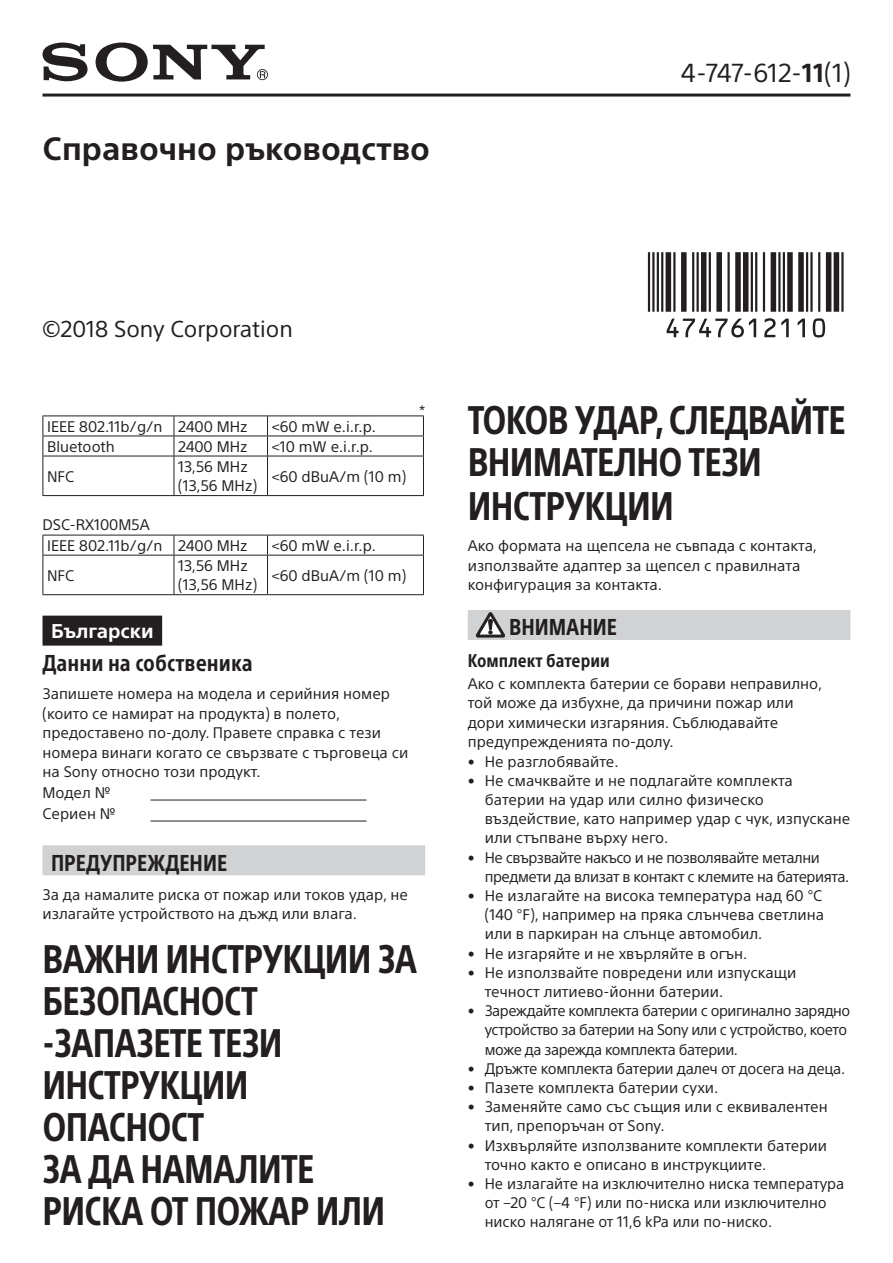
<style>
.page{position:relative;width:893px;height:1263px;background:#fff}
.page>*{position:absolute;margin:0;border:0;box-sizing:border-box;transform-origin:0 0}
.t1{font:700 condensed 39px/42px "SST";letter-spacing:-.02em;color:#231f20}
.t2{font:700 31.5px "SST";color:#231f20}
.t3{font:25.5px "SST";letter-spacing:-.025em;color:#231f20}
.t4{font:700 condensed 22.5px "SST";color:#231f20}
.t5{font:22.5px "SST";color:#231f20}
.t6{font:700 19.5px "SST";color:#fff}
.t7{font:700 condensed 18px "SST";color:#231f20}
.t8{font:15px/19.5px "SST";color:#231f20}
.t9{font:15px/19.2px "SST";letter-spacing:-.03em;color:#231f20}
.t10{font:15px "SST";letter-spacing:-.02em;color:#231f20}
.s1{font-weight:700}
</style>
<div class="page">
<div style="left:43px;top:616px;width:119px;height:30px;background:#231f20"></div>
<hr style="left:151px;top:799px;width:216px;height:1px;background:#231f20">
<hr style="left:151px;top:820px;width:216px;height:1px;background:#231f20">
<div style="left:43px;top:845px;width:382px;height:30px;background:#d1d2d4"></div>
<hr style="left:43px;top:415px;width:131px;height:1px;background:#231f20">
<hr style="left:174px;top:415px;width:93px;height:1px;background:#231f20">
<hr style="left:267px;top:415px;width:157px;height:1px;background:#231f20">
<hr style="left:43px;top:435px;width:131px;height:1px;background:#231f20">
<svg style="left:42px;top:416px;width:1px;height:40px"></svg>
<hr style="left:174px;top:435px;width:93px;height:1px;background:#231f20">
<svg style="left:173px;top:416px;width:1px;height:39px"></svg>
<hr style="left:267px;top:435px;width:157px;height:1px;background:#231f20">
<svg style="left:267px;top:416px;width:1px;height:39px"></svg>
<svg style="left:423px;top:416px;width:1px;height:39px"></svg>
<hr style="left:43px;top:455px;width:131px;height:1px;background:#231f20">
<hr style="left:42px;top:456px;width:1px;height:39px;background:#231f20">
<hr style="left:174px;top:455px;width:93px;height:1px;background:#231f20">
<hr style="left:173px;top:456px;width:1px;height:39px;background:#231f20">
<hr style="left:267px;top:455px;width:157px;height:1px;background:#231f20">
<hr style="left:267px;top:456px;width:1px;height:39px;background:#231f20">
<hr style="left:423px;top:456px;width:1px;height:39px;background:#231f20">
<hr style="left:43px;top:495px;width:131px;height:1px;background:#231f20">
<hr style="left:174px;top:495px;width:93px;height:1px;background:#231f20">
<hr style="left:267px;top:495px;width:157px;height:1px;background:#231f20">
<hr style="left:43px;top:535px;width:131px;height:1px;background:#231f20">
<svg style="left:42px;top:535px;width:1px;height:20px"></svg>
<hr style="left:174px;top:535px;width:93px;height:1px;background:#231f20">
<svg style="left:173px;top:535px;width:1px;height:20px"></svg>
<hr style="left:267px;top:535px;width:157px;height:1px;background:#231f20">
<svg style="left:267px;top:535px;width:1px;height:20px"></svg>
<svg style="left:423px;top:535px;width:1px;height:20px"></svg>
<hr style="left:43px;top:555px;width:131px;height:1px;background:#231f20">
<hr style="left:42px;top:555px;width:1px;height:39px;background:#231f20">
<hr style="left:174px;top:555px;width:93px;height:1px;background:#231f20">
<hr style="left:173px;top:555px;width:1px;height:39px;background:#231f20">
<hr style="left:267px;top:555px;width:157px;height:1px;background:#231f20">
<hr style="left:267px;top:555px;width:1px;height:39px;background:#231f20">
<hr style="left:423px;top:555px;width:1px;height:39px;background:#231f20">
<hr style="left:43px;top:594px;width:131px;height:1px;background:#231f20">
<hr style="left:174px;top:594px;width:93px;height:1px;background:#231f20">
<hr style="left:267px;top:594px;width:157px;height:1px;background:#231f20">
<div style="left:468px;top:610px;width:382px;height:30px;background:#d1d2d4"></div>
<svg style="left:476px;top:613px;width:29px;height:24px"></svg>
<div style="left:488px;top:619px;width:4px;height:11px;border:1px solid #231f20;border-radius:2px"></div>
<svg style="left:650px;top:252px;width:190px;height:60px"></svg>
<hr style="left:648px;top:252px;width:2px;height:60px;background:#231f20">
<hr style="left:652px;top:252px;width:2px;height:60px;background:#231f20">
<hr style="left:657px;top:252px;width:2px;height:60px;background:#231f20">
<hr style="left:661px;top:252px;width:2px;height:60px;background:#231f20">
<div style="left:666px;top:252px;width:5px;height:60px;background:#231f20"></div>
<hr style="left:673px;top:252px;width:2px;height:60px;background:#231f20">
<div style="left:681px;top:252px;width:6px;height:60px;background:#231f20"></div>
<hr style="left:692px;top:252px;width:2px;height:60px;background:#231f20">
<hr style="left:696px;top:252px;width:3px;height:60px;background:#231f20">
<div style="left:701px;top:252px;width:5px;height:60px;background:#231f20"></div>
<hr style="left:709px;top:252px;width:2px;height:60px;background:#231f20">
<div style="left:716px;top:252px;width:6px;height:60px;background:#231f20"></div>
<hr style="left:727px;top:252px;width:3px;height:60px;background:#231f20">
<div style="left:735px;top:252px;width:6px;height:60px;background:#231f20"></div>
<div style="left:743px;top:252px;width:5px;height:60px;background:#231f20"></div>
<hr style="left:751px;top:252px;width:2px;height:60px;background:#231f20">
<hr style="left:755px;top:252px;width:2px;height:60px;background:#231f20">
<hr style="left:763px;top:252px;width:2px;height:60px;background:#231f20">
<div style="left:771px;top:252px;width:5px;height:60px;background:#231f20"></div>
<hr style="left:778px;top:252px;width:3px;height:60px;background:#231f20">
<hr style="left:783px;top:252px;width:2px;height:60px;background:#231f20">
<div style="left:787px;top:252px;width:6px;height:60px;background:#231f20"></div>
<div style="left:798px;top:252px;width:6px;height:60px;background:#231f20"></div>
<hr style="left:806px;top:252px;width:2px;height:60px;background:#231f20">
<hr style="left:810px;top:252px;width:3px;height:60px;background:#231f20">
<hr style="left:818px;top:252px;width:2px;height:60px;background:#231f20">
<div style="left:826px;top:252px;width:5px;height:60px;background:#231f20"></div>
<div style="left:834px;top:252px;width:5px;height:60px;background:#231f20"></div>
<hr style="left:841px;top:252px;width:3px;height:60px;background:#231f20">
<svg style="left:667px;top:319px;width:89px;height:18px"></svg>
<svg style="left:764px;top:318px;width:25px;height:19px"></svg>
<svg style="left:798px;top:319px;width:7px;height:18px"></svg>
<svg style="left:813px;top:318px;width:12px;height:19px"></svg>
<svg style="left:43px;top:43px;width:45px;height:38px"></svg>
<svg style="left:96px;top:43px;width:172px;height:39px"></svg>
<hr style="left:43px;top:94px;width:807px;height:3px;background:#231f20">
<h2 class="t2" style="left:43px;top:130px;width:389px">Справочно ръководство</h2>
<h3 class="t3" style="left:681px;top:57px;width:171px">4-747-612-<span class="s1">11</span>(1)</h3>
<h3 class="t5" style="left:43px;top:316px;width:252px">©2018 Sony Corporation</h3>
<p class="t8" style="left:47px;top:416px;width:202px">IEEE 802.11b/g/n 2400 MHz</p>
<p class="t8" style="left:272px;top:416px;width:106px">&lt;60 mW e.i.r.p.</p>
<p class="t8" style="left:47px;top:436px;width:69px">Bluetooth</p>
<p class="t8" style="left:178px;top:436px;width:71px">2400 MHz</p>
<p class="t8" style="left:272px;top:436px;width:103px">&lt;10 mW e.i.r.p.</p>
<p class="t8" style="left:47px;top:466px;width:29px">NFC</p>
<p class="t8" style="left:178px;top:457px;width:80px">13,56 MHz (13,56 MHz)</p>
<p class="t8" style="left:272px;top:466px;width:136px">&lt;60 dBuA/m (10 m)</p>
<p class="t8" style="left:47px;top:515px;width:202px;line-height:20.4px;text-indent:-5px">DSC-RX100M5A<br>IEEE 802.11b/g/n 2400 MHz</p>
<p class="t8" style="left:272px;top:536px;width:106px">&lt;60 mW e.i.r.p.</p>
<p class="t8" style="left:419px;top:400px;width:8px">*</p>
<p class="t8" style="left:47px;top:565px;width:29px">NFC</p>
<p class="t8" style="left:178px;top:556px;width:80px">13,56 MHz (13,56 MHz)</p>
<p class="t8" style="left:272px;top:565px;width:136px">&lt;60 dBuA/m (10 m)</p>
<h3 class="t6" style="left:51px;top:619px;width:104px">Български</h3>
<h3 class="t4" style="left:43px;top:650px;width:212px">Данни на собственика</h3>
<p class="t8" style="left:43px;top:684px;width:367px">Запишете номера на модела и серийния номер (които се намират на продукта) в полето, предоставено по-долу. Правете справка с тези номера винаги когато се свързвате с търговеца си на Sony относно този продукт.</p>
<p class="t8" style="left:43px;top:782px;width:75px;line-height:21px">Модел №<br>Сериен №</p>
<h3 class="t4" style="left:51px;top:849px;width:178px">ПРЕДУПРЕЖДЕНИЕ</h3>
<p class="t8" style="left:43px;top:885px;width:367px">За да намалите риска от пожар или токов удар, не излагайте устройството на дъжд или влага.</p>
<h1 class="t1" style="left:43px;top:938px;width:376px">ВАЖНИ ИНСТРУКЦИИ ЗА<br>БЕЗОПАСНОСТ -ЗАПАЗЕТЕ ТЕЗИ<br>ИНСТРУКЦИИ<br>ОПАСНОСТ<br>ЗА ДА НАМАЛИТЕ<br>РИСКА ОТ ПОЖАР ИЛИ</h1>
<h1 class="t1" style="left:468px;top:398px;width:380px">ТОКОВ УДАР, СЛЕДВАЙТЕ<br>ВНИМАТЕЛНО ТЕЗИ<br>ИНСТРУКЦИИ</h1>
<p class="t8" style="left:468px;top:536px;width:351px">Ако формата на щепсела не съвпада с контакта, използвайте адаптер за щепсел с правилната конфигурация за контакта.</p>
<h3 class="t4" style="left:509px;top:614px;width:109px">ВНИМАНИЕ</h3>
<p class="t7" style="left:468px;top:650px;width:144px">Комплект батерии</p>
<p class="t8" style="left:468px;top:673px;width:356px">Ако с комплекта батерии се борави неправилно, той може да избухне, да причини пожар или дори химически изгаряния. Съблюдавайте предупрежденията по-долу.</p>
<p class="t8" style="left:468px;top:751px;width:152px">• Не разглобявайте.</p>
<p class="t8" style="left:485px;top:771px;width:367px;text-indent:-17px">• Не смачквайте и не подлагайте комплекта батерии на удар или силно физическо въздействие, като например удар с чук, изпускане или стъпване върху него.</p>
<p class="t9" style="left:485px;top:847px;width:366px;text-indent:-17px">• Не свързвайте накъсо и не позволявайте метални предмети да влизат в контакт с клемите на батерията.</p>
<p class="t8" style="left:485px;top:886px;width:341px;text-align:justify;text-indent:-17px">• Не излагайте на висока температура над 60 °C (140 °F), например на пряка слънчева светлина или в паркиран на слънце автомобил.</p>
<p class="t8" style="left:468px;top:943px;width:281px">• Не изгаряйте и не хвърляйте в огън.</p>
<p class="t8" style="left:485px;top:963px;width:313px;text-indent:-17px">• Не използвайте повредени или изпускащи течност литиево-йонни батерии.</p>
<p class="t9" style="left:485px;top:1001px;width:367px;text-indent:-17px">• Зареждайте комплекта батерии с оригинално зарядно устройство за батерии на Sony или с устройство, което може да зарежда комплекта батерии.</p>
<p class="t10" style="left:468px;top:1059px;width:379px">• Дръжте комплекта батерии далеч от досега на деца.</p>
<p class="t8" style="left:468px;top:1078px;width:252px">• Пазете комплекта батерии сухи.</p>
<p class="t8" style="left:485px;top:1097px;width:344px;text-indent:-17px">• Заменяйте само със същия или с еквивалентен тип, препоръчан от Sony.</p>
<p class="t8" style="left:485px;top:1135px;width:344px;text-indent:-17px">• Изхвърляйте използваните комплекти батерии точно както е описано в инструкциите.</p>
<p class="t8" style="left:485px;top:1174px;width:361px;text-indent:-17px">• Не излагайте на изключително ниска температура от –20 °C (–4 °F) или по-ниска или изключително ниско налягане от 11,6 kPa или по-ниско.</p>
</div>
